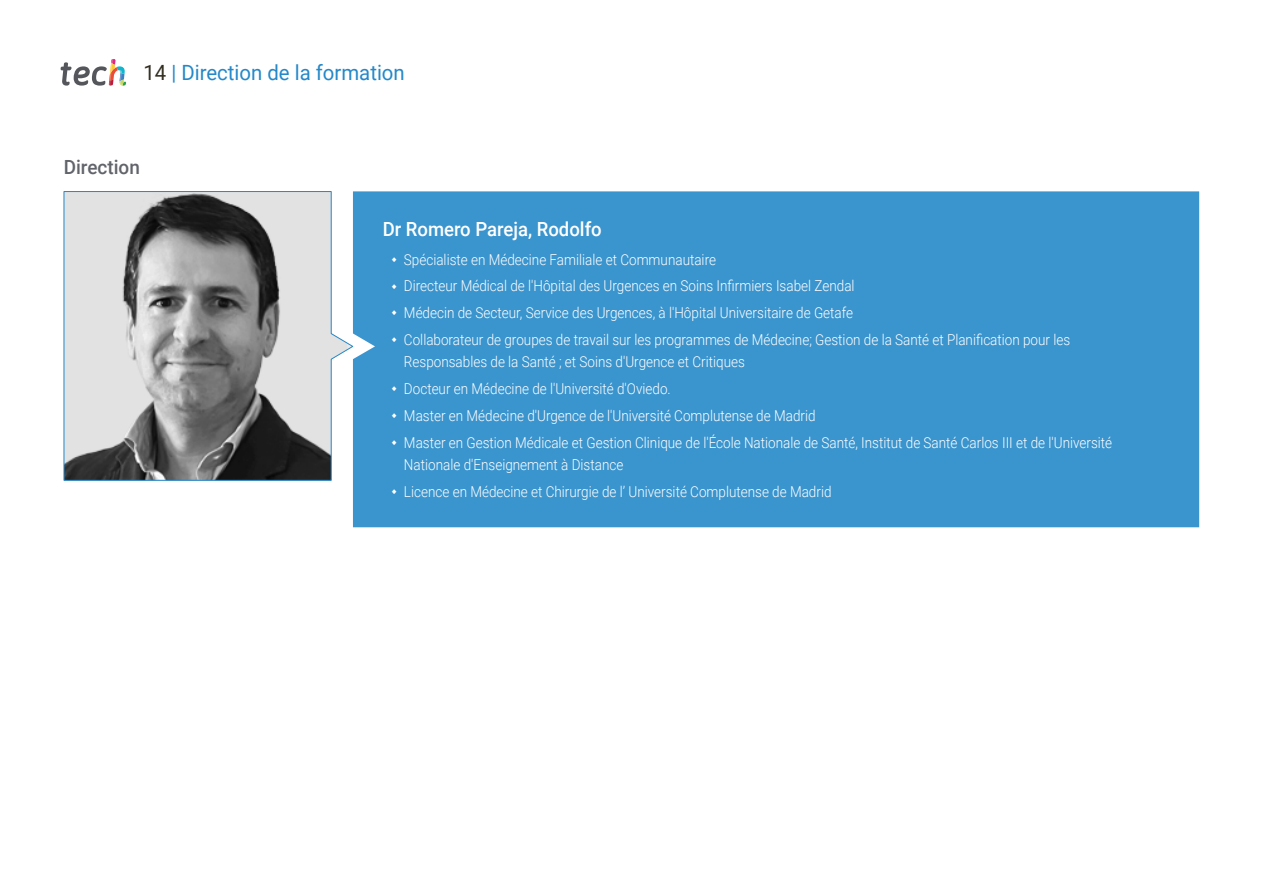
<style>
.page{position:relative;width:1263px;height:893px;background:#fff}
.page>*{position:absolute;margin:0;border:0;box-sizing:border-box;transform-origin:0 0}
.t1{font:21px "Roboto";color:#2488c9}
.t2{font:500 19.5px "Roboto";color:#fff;scale:.95 1}
.t3{font:500 19.5px "Roboto";color:#61646a}
.t4{font:300 15px/26.7px "Roboto";color:#fff;scale:.9 1}
.s1{color:#312e20}
</style>
<div class="page">
<div style="left:353px;top:191px;width:846px;height:336px;background:#3a94ce"></div>
<svg style="left:64px;top:191px;width:289px;height:290px;background:#a4a5a6"></svg>
<svg style="left:61px;top:59px;width:65px;height:27px"></svg>
<svg style="left:392px;top:257px;width:5px;height:5px"></svg>
<svg style="left:392px;top:284px;width:5px;height:5px"></svg>
<svg style="left:392px;top:310px;width:5px;height:5px"></svg>
<svg style="left:392px;top:337px;width:5px;height:5px"></svg>
<svg style="left:392px;top:386px;width:5px;height:5px"></svg>
<svg style="left:392px;top:413px;width:5px;height:5px"></svg>
<svg style="left:392px;top:440px;width:5px;height:5px"></svg>
<svg style="left:392px;top:489px;width:5px;height:5px"></svg>
<h1 class="t1" style="left:144px;top:57px;width:263px"><span class="s1">14</span> | Direction de la formation</h1>
<h2 class="t3" style="left:64px;top:154px;width:78px">Direction</h2>
<h2 class="t2" style="left:383px;top:215px;width:232px">Dr Romero Pareja, Rodolfo</h2>
<p class="t4" style="left:404px;top:245px;width:742px">Spécialiste en Médecine Familiale et Communautaire<br>Directeur Médical de l'Hôpital des Urgences en Soins Infirmiers Isabel Zendal<br>Médecin de Secteur, Service des Urgences, à l'Hôpital Universitaire de Getafe<br>Collaborateur de groupes de travail sur les programmes de Médecine; Gestion de la Santé et Planification pour les</p>
<p class="t4" style="left:404px;top:348px;width:788px">Responsables de la Santé ; et Soins d'Urgence et Critiques<br>Docteur en Médecine de l'Université d'Oviedo.<br>Master en Médecine d'Urgence de l'Université Complutense de Madrid<br>Master en Gestion Médicale et Gestion Clinique de l'École Nationale de Santé, Institut de Santé Carlos III et de l'Université</p>
<p class="t4" style="left:404px;top:451px;width:477px">Nationale d'Enseignement à Distance<br>Licence en Médecine et Chirurgie de l’ Université Complutense de Madrid</p>
</div>
